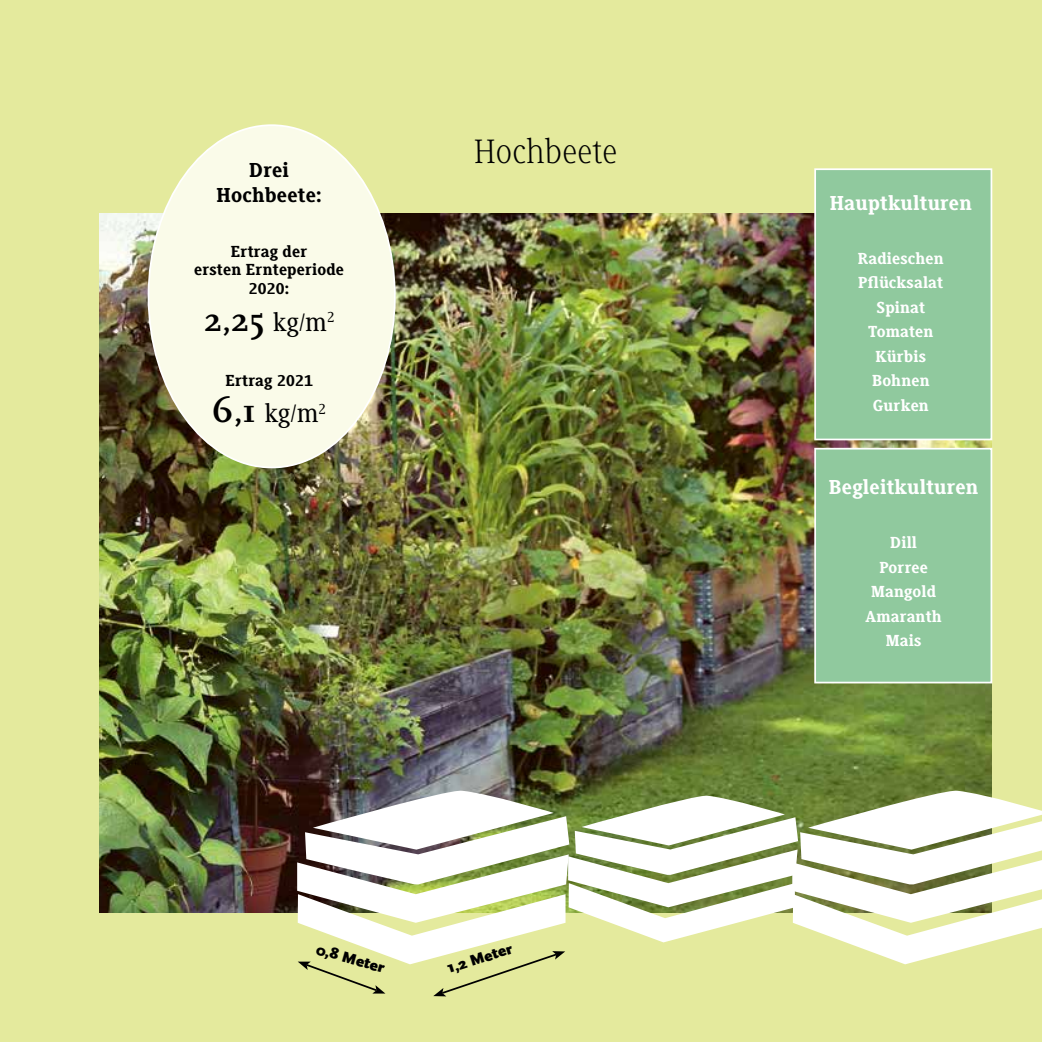
<style>
.page{position:relative;width:1042px;height:1042px;background:#e4ea9d}
.page>*{position:absolute;margin:0;border:0;box-sizing:border-box;transform-origin:0 0}
.t1{font:300 35px "Generis Serif Std";color:#000}
.t2{font:700 35px "Scala OT";color:#000}
.t3{font:500 26.25px "Generis Serif Std";color:#000}
.t4{font:800 21px "Generis Slab Pro";color:#fff}
.t5{font:800 21px/24.5px "Generis Slab Pro";color:#000;text-align:center}
.t6{font:800 16.62px/24.5px "Generis Slab Pro";color:#fff;text-align:center}
.t7{font:800 16.62px/18.4px "Generis Slab Pro";color:#000;text-align:center}
.t8{font:900 15.75px "Scala Sans OT";color:#000}
.s1{font-family:"Generis Serif Std";font-weight:500;font-size:26.25px}
.s2{font-family:"Scala OT";font-weight:700;font-size:35px}
</style>
<div class="page">
<img style="left:99px;top:213px;width:892px;height:700px">
<svg style="left:297px;top:789px;width:745px;height:207px"></svg>
<div style="left:814px;top:168px;width:178px;height:272px;background:#90c99e;border:2px solid #fff"></div>
<div style="left:814px;top:448px;width:178px;height:235px;background:#90c99e;border:2px solid #fff"></div>
<div style="left:148px;top:125px;width:247px;height:342px;background:#fafbe9;border-radius:50%"></div>
<p class="t5" style="left:217px;top:158px;width:107px">Drei<br>Hochbeete:</p>
<p class="t7" style="left:194px;top:242px;width:152px">Ertrag der<br>ersten Ernteperiode<br>2020:</p>
<h1 class="t2" style="left:204px;top:300px;width:133px">2,25 <span class="s1">kg/m</span><sup>2</sup></h1>
<p class="t7" style="left:225px;top:371px;width:89px">Ertrag 2021</p>
<h2 class="t3" style="left:212px;top:399px;width:115px"><span class="s2">6,1</span> kg/m<sup>2</sup></h2>
<h1 class="t1" style="left:474px;top:133px;width:146px">Hochbeete</h1>
<p class="t8" style="left:319px;top:940px;width:72px;rotate:16deg">0,8 Meter</p>
<p class="t8" style="left:445px;top:960px;width:69px;rotate:-18deg">1,2 Meter</p>
<p class="t4" style="left:829px;top:191px;width:144px">Hauptkulturen</p>
<p class="t6" style="left:858px;top:246px;width:88px">Radieschen<br>Pflücksalat<br>Spinat<br>Tomaten<br>Kürbis<br>Bohnen<br>Gurken</p>
<p class="t4" style="left:829px;top:475px;width:151px">Begleitkulturen</p>
<p class="t6" style="left:865px;top:530px;width:78px">Dill<br>Porree<br>Mangold<br>Amaranth<br>Mais</p>
</div>
